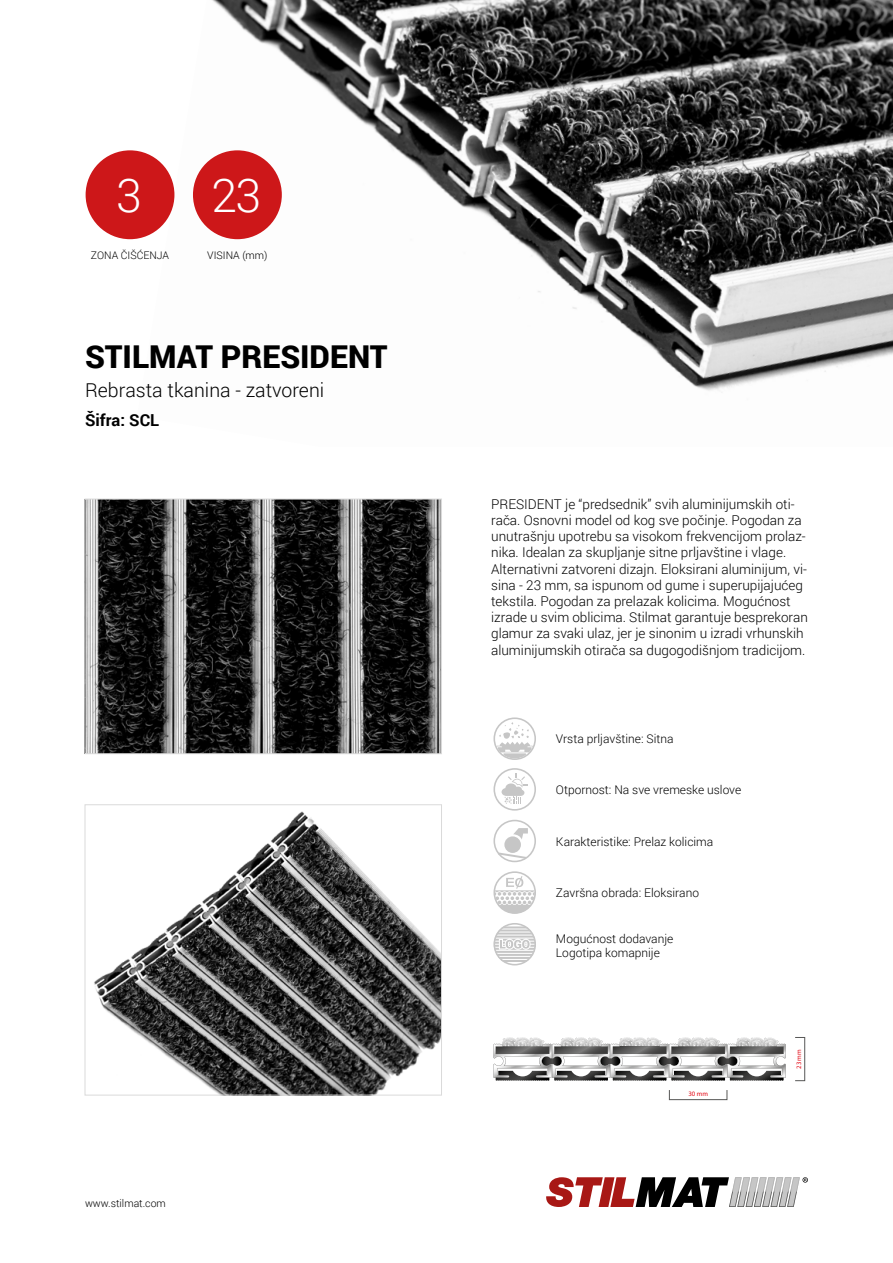
<style>
.page{position:relative;width:893px;height:1263px;background:#fff}
.page>*{position:absolute;margin:0;border:0;box-sizing:border-box;transform-origin:0 0}
.t1{font:300 46.5px "Roboto";color:#fff}
.t2{font:900 31.5px "Roboto";color:#000}
.t3{font:300 19.5px "Roboto";color:#000}
.t4{font:700 16.5px "Roboto";color:#000}
.t5{font:300 13.5px/16.2px "Roboto";color:#000}
.t6{font:300 12px/14.4px "Roboto";color:#000}
.t7{font:300 10.5px "Roboto";color:#000}
.t8{font:6.75px "Myriad Pro";color:#e30613}
</style>
<div class="page">
<svg style="left:546px;top:1177px;width:262px;height:30px"></svg>
<img style="left:137px;top:0;width:756px;height:391px">
<img style="left:87px;top:501px;width:353px;height:251px">
<div style="left:85px;top:499px;width:357px;height:255px;border:1px solid #dadada"></div>
<img style="left:94px;top:811px;width:346px;height:282px">
<div style="left:85px;top:804px;width:357px;height:291px;border:1px solid #dadada"></div>
<div style="left:669px;top:1090px;width:58px;height:10px;border:1px solid #575756"></div>
<div style="left:795px;top:1037px;width:10px;height:44px;border:1px solid #575756"></div>
<svg style="left:493px;top:1037px;width:293px;height:44px"></svg>
<svg style="left:493px;top:768px;width:43px;height:43px"></svg>
<svg style="left:493px;top:717px;width:43px;height:43px"></svg>
<svg style="left:493px;top:820px;width:43px;height:42px"></svg>
<svg style="left:493px;top:871px;width:43px;height:43px"></svg>
<svg style="left:493px;top:923px;width:43px;height:42px"></svg>
<div style="left:86px;top:150px;width:88px;height:89px;background:#cd1719;border-radius:50%"></div>
<div style="left:193px;top:150px;width:89px;height:89px;background:#cd1719;border-radius:50%"></div>
<h1 class="t1" style="left:116px;top:163px;width:27px">3</h1>
<h1 class="t1" style="left:212px;top:163px;width:51px">23</h1>
<p class="t7" style="left:91px;top:248px;width:80px">ZONA ČIŠĆENJA</p>
<p class="t7" style="left:207px;top:248px;width:62px">VISINA (mm)</p>
<h2 class="t2" style="left:85px;top:334px;width:304px">STILMAT PRESIDENT</h2>
<h3 class="t3" style="left:85px;top:377px;width:241px">Rebrasta tkanina - zatvoreni</h3>
<p class="t4" style="left:85px;top:409px;width:76px">Šifra: SCL</p>
<p class="t7" style="left:85px;top:1196px;width:82px">www.stilmat.com</p>
<p class="t5" style="left:491px;top:495px;width:318px">PRESIDENT je “predsednik” svih aluminijumskih oti&shy;rača. Osnovni model od kog sve počinje. Pogodan za unutrašnju upotrebu sa visokom frekvencijom prolaz&shy;nika. Idealan za skupljanje sitne prljavštine i vlage.<br>Alternativni zatvoreni dizajn. Eloksirani aluminijum, vi&shy;sina - 23 mm, sa ispunom od gume i superupijajućeg tekstila. Pogodan za prelazak kolicima. Mogućnost izrade u svim oblicima. Stilmat garantuje besprekoran glamur za svaki ulaz, jer je sinonim u izradi vrhunskih aluminijumskih otirača sa dugogodišnjom tradicijom.</p>
<p class="t6" style="left:556px;top:731px;width:119px">Vrsta prljavštine: Sitna</p>
<p class="t6" style="left:556px;top:782px;width:187px">Otpornost: Na sve vremeske uslove</p>
<p class="t6" style="left:556px;top:834px;width:159px">Karakteristike: Prelaz kolicima</p>
<p class="t6" style="left:556px;top:885px;width:145px">Završna obrada: Eloksirano</p>
<p class="t6" style="left:556px;top:931px;width:119px">Mogućnost dodavanje<br>Logotipa komapnije</p>
<p class="t8" style="left:688px;top:1089px;width:21px">30 mm</p>
<p class="t8" style="left:795px;top:1069px;width:21px;rotate:-90deg">23 mm</p>
</div>
